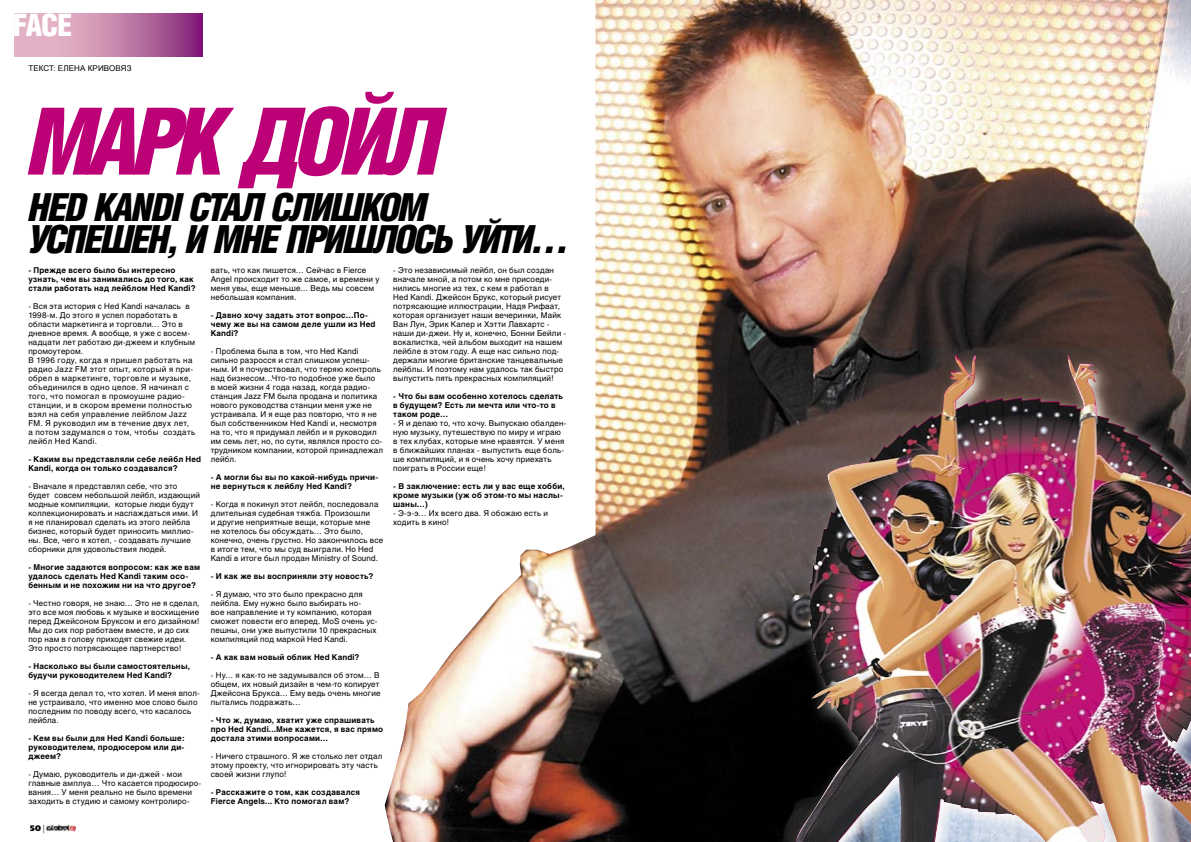
<style>
.page{position:relative;width:1191px;height:842px;background:#fff}
.page>*{position:absolute;margin:0;border:0;box-sizing:border-box;transform-origin:0 0}
.t1{font:italic 900 93.1px "Helios Cond";letter-spacing:-.075em;color:#bc0075}
.t2{font:italic 900 38.8px/32.3px "Helios Cond";letter-spacing:-.055em;color:#000}
.t3{font:900 31px "Helios Cond";color:#fff}
.t4{font:8px/9px "Helios";letter-spacing:.025em;color:#000}
.t5{font:700 8px/9px "Helios";letter-spacing:.025em;color:#000}
.t6{font:8px "Arial XXX";letter-spacing:.01em;color:#000}
.t7{font:8px "Free Set Black C";color:#000}
.s1{font-family:"Free Set C"}
</style>
<div class="page">
<img style="left:47px;top:825px;width:29px;height:6px">
<img style="left:595px;top:0;width:596px;height:842px">
<img style="left:384px;top:535px;width:211px;height:307px">
<svg style="left:14px;top:14px;width:188px;height:42px;background:#c281aa"></svg>
<img style="left:786px;top:349px;width:405px;height:493px">
<img style="left:791px;top:591px;width:400px;height:251px">
<h3 class="t3" style="left:13px;top:7px;width:61px">FACE</h3>
<p class="t6" style="left:28px;top:63px;width:105px">ТЕКСТ: ЕЛЕНА КРИВОВЯЗ</p>
<h1 class="t1" style="left:28px;top:88px;width:416px">МАРК ДОЙЛ</h1>
<h2 class="t2" style="left:28px;top:191px;width:540px">HED KANDI СТАЛ СЛИШКОМ<br>УСПЕШЕН, И МНЕ ПРИШЛОСЬ УЙТИ…</h2>
<p class="t4" style="left:211px;top:266px;width:170px">вать, что как пишется… Сейчас в Fierce Angel происходит то же самое, и времени у меня увы, еще меньше… Ведь мы совсем небольшая компания.</p>
<p class="t5" style="left:211px;top:311px;width:166px">- Давно хочу задать этот вопрос…По&shy;чему же вы на самом деле ушли из Hed<br>Kandi?</p>
<p class="t4" style="left:211px;top:347px;width:174px">- Проблема была в том, что Hed Kandi сильно разросся и стал слишком успеш&shy;ным. И я почувствовал, что теряю контроль над бизнесом…Что-то подобное уже было<br>в моей жизни 4 года назад, когда радио&shy;станция Jazz FM была продана и политика нового руководства станции меня уже не устраивала. И я еще раз повторю, что я не был собственником Hed Kandi и, несмотря на то, что я придумал лейбл и я руководил им семь лет, но, по сути, являлся просто со&shy;трудником компании, которой принадлежал лейбл.</p>
<p class="t5" style="left:211px;top:473px;width:169px">- А могли бы вы по какой-нибудь причи&shy;не вернуться к лейблу Hed Kandi?</p>
<p class="t4" style="left:211px;top:500px;width:174px">- Когда я покинул этот лейбл, последовала длительная судебная тяжба. Произошли<br>и другие неприятные вещи, которые мне<br>не хотелось бы обсуждать… Это было, конечно, очень грустно. Но закончилось все в итоге тем, что мы суд выиграли. Но Hed Kandi в итоге был продан Ministry of Sound.</p>
<p class="t5" style="left:211px;top:572px;width:164px">- И как же вы восприняли эту новость?</p>
<p class="t4" style="left:211px;top:590px;width:168px">- Я думаю, что это было прекрасно для лейбла. Ему нужно было выбирать но-<br>вое направление и ту компанию, которая сможет повести его вперед. MoS очень ус&shy;пешны, они уже выпустили 10 прекрасных компиляций под маркой Hed Kandi.</p>
<p class="t5" style="left:211px;top:653px;width:150px">- А как вам новый облик Hed Kandi?</p>
<p class="t4" style="left:211px;top:671px;width:171px">- Ну… я как-то не задумывался об этом… В общем, их новый дизайн в чем-то копирует Джейсона Брукса… Ему ведь очень многие пытались подражать…</p>
<p class="t5" style="left:211px;top:716px;width:174px">- Что ж, думаю, хватит уже спрашивать про Hed Kandi...Мне кажется, я вас прямо достала этими вопросами…</p>
<p class="t4" style="left:211px;top:752px;width:173px">- Ничего страшного. Я же столько лет отдал этому проекту, что игнорировать эту часть своей жизни глупо!</p>
<p class="t5" style="left:211px;top:788px;width:151px">- Расскажите о том, как создавался<br>Fierce Angels... Кто помогал вам?</p>
<p class="t5" style="left:28px;top:266px;width:169px">- Прежде всего было бы интересно узнать, чем вы занимались до того, как стали работать над лейблом Hed Kandi?</p>
<p class="t4" style="left:28px;top:302px;width:168px">- Вся эта история с Hed Kandi началась в 1998-м. До этого я успел поработать в области маркетинга и торговли… Это в дневное время. А вообще, я уже с восем&shy;надцати лет работаю ди-джеем и клубным промоутером.<br>В 1996 году, когда я пришел работать на радио Jazz FM этот опыт, который я при&shy;обрел в маркетинге, торговле и музыке, объединился в одно целое. Я начинал с того, что помогал в промоушне радио&shy;станции, и в скором времени полностью взял на себя управление лейблом Jazz FM. Я руководил им в течение двух лет, а потом задумался о том, чтобы создать лейбл Hed Kandi.</p>
<p class="t5" style="left:28px;top:455px;width:174px">- Каким вы представляли себе лейбл Hed<br>Kandi, когда он только создавался?</p>
<p class="t4" style="left:28px;top:482px;width:173px">- Вначале я представлял себе, что это будет совсем небольшой лейбл, издающий модные компиляции, которые люди будут коллекционировать и наслаждаться ими. И я не планировал сделать из этого лейбла бизнес, который будет приносить миллио&shy;ны. Все, чего я хотел, - создавать лучшие сборники для удовольствия людей.</p>
<p class="t5" style="left:28px;top:563px;width:173px">- Многие задаются вопросом: как же вам удалось сделать Hed Kandi таким осо&shy;бенным и не похожим ни на что другое?</p>
<p class="t4" style="left:28px;top:599px;width:173px">- Честно говоря, не знаю… Это не я сделал, это все моя любовь к музыке и восхищение перед Джейсоном Бруксом и его дизайном!<br>Мы до сих пор работаем вместе, и до сих пор нам в голову приходят свежие идеи.<br>Это просто потрясающее партнерство!</p>
<p class="t5" style="left:28px;top:662px;width:163px">- Насколько вы были самостоятельны, будучи руководителем Hed Kandi?</p>
<p class="t4" style="left:28px;top:689px;width:173px">- Я всегда делал то, что хотел. И меня впол&shy;не устраивало, что именно мое слово было последним по поводу всего, что касалось лейбла.</p>
<p class="t5" style="left:28px;top:734px;width:158px;text-align:justify">- Кем вы были для Hed Kandi больше: руководителем, продюсером или ди&shy;джеем?</p>
<p class="t4" style="left:28px;top:770px;width:174px">- Думаю, руководитель и ди-джей - мои главные амплуа… Что касается продюсиро&shy;вания… У меня реально не было времени заходить в студию и самому контролиро-</p>
<p class="t4" style="left:393px;top:266px;width:174px">- Это независимый лейбл, он был создан вначале мной, а потом ко мне присоеди&shy;нились многие из тех, с кем я работал в<br>Hed Kandi. Джейсон Брукс, который рисует потрясающие иллюстрации, Надя Рифаат, которая организует наши вечеринки, Майк Ван Лун, Эрик Капер и Хэтти Лавхартс - наши ди-джеи. Ну и, конечно, Бонни Бейли - вокалистка, чей альбом выходит на нашем лейбле в этом году. А еще нас сильно под&shy;держали многие британские танцевальные лейблы. И поэтому нам удалось так быстро выпустить пять прекрасных компиляций!</p>
<p class="t5" style="left:393px;top:392px;width:171px">- Что бы вам особенно хотелось сделать в будущем? Есть ли мечта или что-то в таком роде…</p>
<p class="t4" style="left:393px;top:419px;width:175px">- Я и делаю то, что хочу. Выпускаю обалден&shy;ную музыку, путешествую по миру и играю в тех клубах, которые мне нравятся. У меня в ближайших планах - выпустить еще боль&shy;ше компиляций, и я очень хочу приехать поиграть в России еще!</p>
<p class="t5" style="left:393px;top:482px;width:173px">- В заключение: есть ли у вас еще хобби, кроме музыки (уж об этом-то мы наслы&shy;шаны…)</p>
<p class="t4" style="left:393px;top:509px;width:156px">- Э-э-э… Их всего два. Я обожаю есть и ходить в кино!</p>
<p class="t7" style="left:29px;top:823px;width:17px">50 <span class="s1">|</span></p>
</div>
